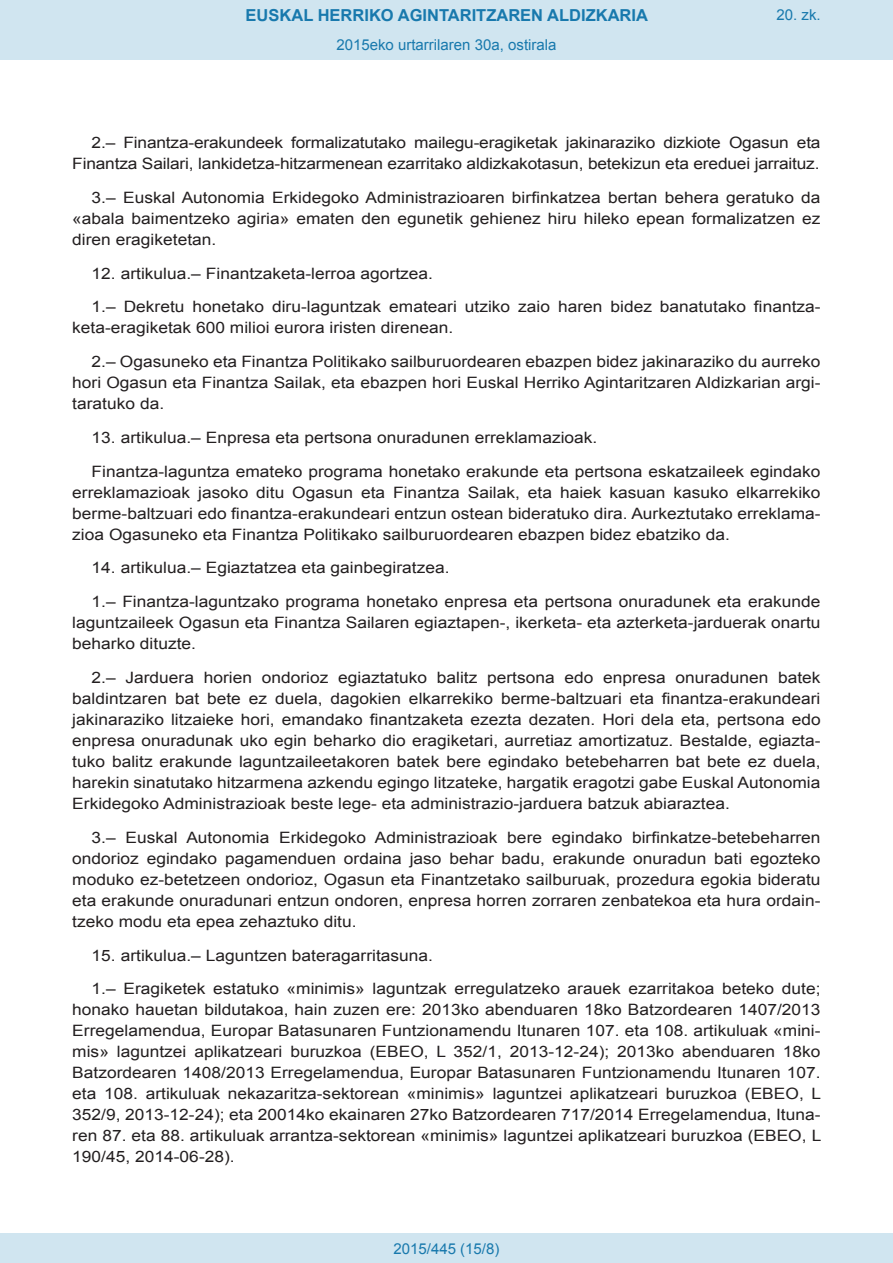
<style>
.page{position:relative;width:893px;height:1263px;background:#fff}
.page>*{position:absolute;margin:0;border:0;box-sizing:border-box;transform-origin:0 0}
.t1{font:700 16.5px "Arial";color:#1879ad}
.BOPVDetalle{font:15.6px/21px "Arial";color:#231f20;text-align:justify;scale:1.11 1}
.Paginacion_Centro{font:15px "Arial";color:#1879ad}
</style>
<div class="page">
<div style="left:0;top:0;width:893px;height:60px;background:#d0e5f0"></div>
<div style="left:0;top:1233px;width:893px;height:30px;background:#d0e5f0"></div>
<p class="t1" style="left:246px;top:4px;width:404px">EUSKAL HERRIKO AGINTARITZAREN ALDIZKARIA</p>
<p class="Paginacion_Centro" style="left:336px;top:35px;width:222px">2015eko urtarrilaren 30a, ostirala</p>
<p class="Paginacion_Centro" style="left:776px;top:5px;width:46px">20. zk.</p>
<p class="BOPVDetalle" style="left:72px;top:132px;width:676px;text-align:right">2.– Finantza-erakundeek formalizatutako mailegu-eragiketak jakinaraziko dizkiote Ogasun eta<br>Finantza Sailari, lankidetza-hitzarmenean ezarritako aldizkakotasun, betekizun eta ereduei jarraituz.</p>
<p class="BOPVDetalle" style="left:72px;top:187px;width:676px;text-indent:19px">3.– Euskal Autonomia Erkidegoko Administrazioaren birfinkatzea bertan behera geratuko da «abala baimentzeko agiria» ematen den egunetik gehienez hiru hileko epean formalizatzen ez diren eragiketetan.</p>
<p class="BOPVDetalle" style="left:92px;top:263px;width:309px">12. artikulua.– Finantzaketa-lerroa agortzea.</p>
<p class="BOPVDetalle" style="left:72px;top:297px;width:676px;text-indent:19px">1.– Dekretu honetako diru-laguntzak emateari utziko zaio haren bidez banatutako finantza&shy;keta-eragiketak 600 milioi eurora iristen direnean.</p>
<p class="BOPVDetalle" style="left:72px;top:351px;width:676px;text-indent:19px">2.– Ogasuneko eta Finantza Politikako sailburuordearen ebazpen bidez jakinaraziko du aurreko hori Ogasun eta Finantza Sailak, eta ebazpen hori Euskal Herriko Agintaritzaren Aldizkarian argi&shy;taratuko da.</p>
<p class="BOPVDetalle" style="left:92px;top:427px;width:457px">13. artikulua.– Enpresa eta pertsona onuradunen erreklamazioak.</p>
<p class="BOPVDetalle" style="left:72px;top:461px;width:676px;text-indent:19px">Finantza-laguntza emateko programa honetako erakunde eta pertsona eskatzaileek egindako erreklamazioak jasoko ditu Ogasun eta Finantza Sailak, eta haiek kasuan kasuko elkarrekiko berme-baltzuari edo finantza-erakundeari entzun ostean bideratuko dira. Aurkeztutako erreklama&shy;zioa Ogasuneko eta Finantza Politikako sailburuordearen ebazpen bidez ebatziko da.</p>
<p class="BOPVDetalle" style="left:92px;top:558px;width:324px">14. artikulua.– Egiaztatzea eta gainbegiratzea.</p>
<p class="BOPVDetalle" style="left:72px;top:591px;width:676px;text-indent:19px">1.– Finantza-laguntzako programa honetako enpresa eta pertsona onuradunek eta erakunde laguntzaileek Ogasun eta Finantza Sailaren egiaztapen-, ikerketa- eta azterketa-jarduerak onartu beharko dituzte.</p>
<p class="BOPVDetalle" style="left:72px;top:667px;width:676px;text-indent:19px">2.– Jarduera horien ondorioz egiaztatuko balitz pertsona edo enpresa onuradunen batek baldintzaren bat bete ez duela, dagokien elkarrekiko berme-baltzuari eta finantza-erakundeari jakinaraziko litzaieke hori, emandako finantzaketa ezezta dezaten. Hori dela eta, pertsona edo enpresa onuradunak uko egin beharko dio eragiketari, aurretiaz amortizatuz. Bestalde, egiazta&shy;tuko balitz erakunde laguntzaileetakoren batek bere egindako betebeharren bat bete ez duela, harekin sinatutako hitzarmena azkendu egingo litzateke, hargatik eragotzi gabe Euskal Autonomia Erkidegoko Administrazioak beste lege- eta administrazio-jarduera batzuk abiaraztea.</p>
<p class="BOPVDetalle" style="left:72px;top:827px;width:676px;text-indent:19px">3.– Euskal Autonomia Erkidegoko Administrazioak bere egindako birfinkatze-betebeharren ondorioz egindako pagamenduen ordaina jaso behar badu, erakunde onuradun bati egozteko moduko ez-betetzeen ondorioz, Ogasun eta Finantzetako sailburuak, prozedura egokia bideratu eta erakunde onuradunari entzun ondoren, enpresa horren zorraren zenbatekoa eta hura ordain&shy;tzeko modu eta epea zehaztuko ditu.</p>
<p class="BOPVDetalle" style="left:92px;top:945px;width:309px">15. artikulua.– Laguntzen bateragarritasuna.</p>
<p class="BOPVDetalle" style="left:72px;top:978px;width:676px;text-indent:19px">1.– Eragiketek estatuko «minimis» laguntzak erregulatzeko arauek ezarritakoa beteko dute; honako hauetan bildutakoa, hain zuzen ere: 2013ko abenduaren 18ko Batzordearen 1407/2013<br>Erregelamendua, Europar Batasunaren Funtzionamendu Itunaren 107. eta 108. artikuluak «mini&shy;mis» laguntzei aplikatzeari buruzkoa (EBEO, L 352/1, 2013-12-24); 2013ko abenduaren 18ko Batzordearen 1408/2013 Erregelamendua, Europar Batasunaren Funtzionamendu Itunaren 107. eta 108. artikuluak nekazaritza-sektorean «minimis» laguntzei aplikatzeari buruzkoa (EBEO, L 352/9, 2013-12-24); eta 20014ko ekainaren 27ko Batzordearen 717/2014 Erregelamendua, Ituna&shy;ren 87. eta 88. artikuluak arrantza-sektorean «minimis» laguntzei aplikatzeari buruzkoa (EBEO, L 190/45, 2014-06-28).</p>
<p class="Paginacion_Centro" style="left:393px;top:1238px;width:107px">2015/445 (15/8)</p>
</div>
